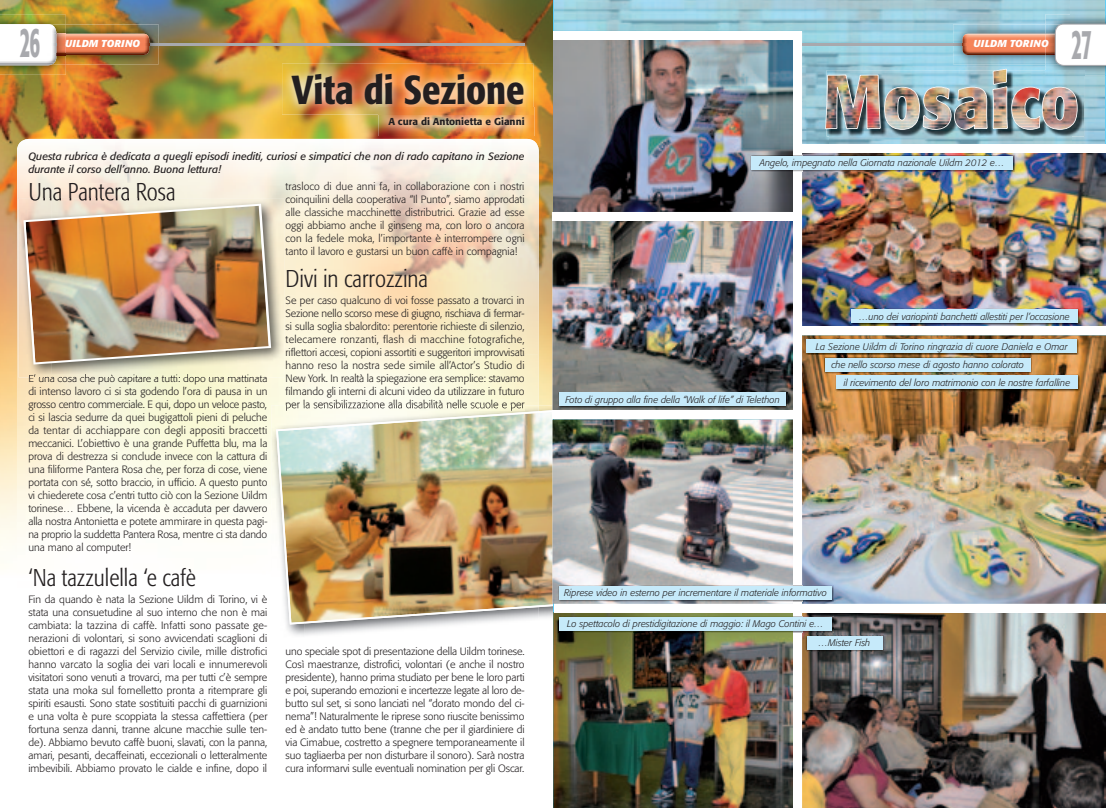
<style>
.page{position:relative;width:1106px;height:808px;background:#fff}
.page>*{position:absolute;margin:0;border:0;box-sizing:border-box;transform-origin:0 0}
.t1{font:500 condensed 43px "Formata";color:#a8a9ad;scale:.5 1}
.t2{font:500 condensed 40px "Formata";color:#231f20}
.t3{font:300 condensed 24px "Formata";color:#231f20}
.t4{font:300 10.5px/13px "Formata";color:#231f20;text-align:justify}
.t5{font:italic 10.5px/13px "Formata";color:#231f20}
.t6{font:500 10px "Formata";color:#231f20}
.t7{font:italic 700 10px "Formata";letter-spacing:.02em;color:#fff}
.t8{font:italic 300 9.5px/18.9px "Formata";color:#231f20}
</style>
<div class="page">
<img style="left:0;top:0;width:553px;height:548px">
<img style="left:343px;top:139px;width:196px;height:266px">
<img style="left:17px;top:139px;width:326px;height:71px">
<img style="left:278px;top:210px;width:65px;height:195px">
<img style="left:17px;top:210px;width:32px;height:338px">
<img style="left:82px;top:377px;width:196px;height:171px">
<img style="left:49px;top:385px;width:33px;height:163px">
<img style="left:30px;top:183px;width:144px;height:16px">
<img style="left:29px;top:377px;width:238px;height:8px">
<img style="left:286px;top:400px;width:238px;height:5px">
<hr style="left:41px;top:43px;width:483px;height:2px;background:#a8a9ad">
<img style="left:66px;top:24px;width:93px;height:40px">
<svg style="left:149px;top:43px;width:10px;height:2px"></svg>
<img style="left:66px;top:34px;width:83px;height:21px">
<img style="left:66px;top:43px;width:83px;height:2px">
<img style="left:0;top:15px;width:66px;height:60px">
<svg style="left:56px;top:53px;width:10px;height:2px"></svg>
<img style="left:56px;top:34px;width:10px;height:19px">
<img style="left:0;top:24px;width:53px;height:1px">
<img style="left:0;top:64px;width:52px;height:1px">
<img style="left:0;top:25px;width:56px;height:39px">
<img style="left:6px;top:34px;width:50px;height:21px">
<svg style="left:41px;top:43px;width:25px;height:2px"></svg>
<img style="left:282px;top:64px;width:252px;height:51px">
<img style="left:539px;top:405px;width:13px;height:5px">
<img style="left:271px;top:405px;width:268px;height:33px">
<img style="left:271px;top:438px;width:33px;height:198px">
<img style="left:286px;top:405px;width:238px;height:5px">
<img style="left:276px;top:410px;width:277px;height:214px">
<img style="left:378px;top:115px;width:156px;height:21px">
<img style="left:378px;top:107px;width:156px;height:8px">
<img style="left:19px;top:199px;width:265px;height:178px">
<img style="left:30px;top:199px;width:144px;height:2px">
<img style="left:29px;top:374px;width:238px;height:3px">
<img style="left:23px;top:204px;width:248px;height:160px">
<img style="left:553px;top:0;width:553px;height:612px">
<img style="left:553px;top:612px;width:240px;height:196px">
<img style="left:552px;top:220px;width:241px;height:190px">
<div style="left:552px;top:212px;width:245px;height:8px;background:#fff"></div>
<div style="left:552px;top:410px;width:245px;height:9px;background:#fff"></div>
<div style="left:553px;top:31px;width:244px;height:9px;background:#fff"></div>
<img style="left:826px;top:130px;width:258px;height:6px">
<hr style="left:797px;top:43px;width:256px;height:2px;background:#a8a9ad">
<img style="left:1045px;top:14px;width:61px;height:10px">
<img style="left:825px;top:24px;width:281px;height:106px">
<img style="left:552px;top:420px;width:241px;height:184px">
<img style="left:802px;top:613px;width:304px;height:195px">
<div style="left:793px;top:31px;width:9px;height:777px;background:#fff"></div>
<div style="left:797px;top:327px;width:309px;height:8px;background:#fff"></div>
<div style="left:554px;top:604px;width:552px;height:8px;background:#fff"></div>
<div style="left:800px;top:144px;width:306px;height:9px;background:#fff"></div>
<img style="left:850px;top:309px;width:229px;height:16px">
<div style="left:851px;top:309px;width:226px;height:14px;background:#c6eafa"></div>
<img style="left:806px;top:339px;width:272px;height:16px">
<div style="left:806px;top:339px;width:270px;height:14px;background:#c6eafa"></div>
<img style="left:750px;top:155px;width:264px;height:16px">
<div style="left:751px;top:156px;width:261px;height:14px;background:#c6eafa"></div>
<img style="left:558px;top:392px;width:229px;height:16px">
<div style="left:559px;top:393px;width:226px;height:13px;background:#c6eafa"></div>
<img style="left:558px;top:585px;width:275px;height:17px">
<div style="left:559px;top:586px;width:272px;height:14px;background:#c6eafa"></div>
<img style="left:558px;top:616px;width:275px;height:17px">
<div style="left:559px;top:617px;width:272px;height:14px;background:#c6eafa"></div>
<img style="left:806px;top:635px;width:77px;height:17px">
<div style="left:806px;top:636px;width:76px;height:13px;background:#c6eafa"></div>
<img style="left:824px;top:357px;width:207px;height:16px">
<div style="left:825px;top:358px;width:205px;height:13px;background:#c6eafa"></div>
<img style="left:835px;top:375px;width:244px;height:16px">
<div style="left:836px;top:375px;width:241px;height:14px;background:#c6eafa"></div>
<h1 class="t1" style="left:20px;top:15px;width:42px">26</h1>
<p class="t7" style="left:65px;top:38px;width:76px">UILDM TORINO</p>
<h2 class="t2" style="left:292px;top:66px;width:234px">Vita di Sezione</h2>
<p class="t6" style="left:388px;top:116px;width:138px">A cura di Antonietta e Gianni</p>
<p class="t5" style="left:28px;top:150px;width:498px">Questa rubrica è dedicata a quegli episodi inediti, curiosi e simpatici che non di rado capitano in Sezione durante il corso dell’anno. Buona lettura!</p>
<h3 class="t3" style="left:28px;top:178px;width:149px">Una Pantera Rosa</h3>
<p class="t4" style="left:28px;top:372px;width:241px">E’ una cosa che può capitare a tutti: dopo una mattinata di intenso lavoro ci si sta godendo l’ora di pausa in un grosso centro commerciale. E qui, dopo un veloce pasto, ci si lascia sedurre da quei bugigattoli pieni di peluche da tentar di acchiappare con degli appositi braccetti meccanici. L’obiettivo è una grande Puffetta blu, ma la prova di destrezza si conclude invece con la cattura di una filiforme Pantera Rosa che, per forza di cose, viene portata con sé, sotto braccio, in ufficio. A questo punto vi chiederete cosa c’entri tutto ciò con la Sezione Uildm torinese… Ebbene, la vicenda è accaduta per davvero alla nostra Antonietta e potete ammirare in questa pagi&shy;na proprio la suddetta Pantera Rosa, mentre ci sta dando una mano al computer!</p>
<h3 class="t3" style="left:28px;top:564px;width:169px">‘Na tazzulella ‘e cafè</h3>
<p class="t4" style="left:28px;top:593px;width:240px">Fin da quando è nata la Sezione Uildm di Torino, vi è stata una consuetudine al suo interno che non è mai cambiata: la tazzina di caffè. Infatti sono passate ge&shy;nerazioni di volontari, si sono avvicendati scaglioni di obiettori e di ragazzi del Servizio civile, mille distrofici hanno varcato la soglia dei vari locali e innumerevoli visitatori sono venuti a trovarci, ma per tutti c’è sempre stata una moka sul fornelletto pronta a ritemprare gli spiriti esausti. Sono state sostituiti pacchi di guarnizioni e una volta è pure scoppiata la stessa caffettiera (per fortuna senza danni, tranne alcune macchie sulle ten&shy;de). Abbiamo bevuto caffè buoni, slavati, con la panna, amari, pesanti, decaffeinati, eccezionali o letteralmente imbevibili. Abbiamo provato le cialde e infine, dopo il</p>
<p class="t4" style="left:285px;top:180px;width:241px">trasloco di due anni fa, in collaborazione con i nostri coinquilini della cooperativa “Il Punto”, siamo approdati alle classiche macchinette distributrici. Grazie ad esse oggi abbiamo anche il ginseng ma, con loro o ancora con la fedele moka, l’importante è interrompere ogni tanto il lavoro e gustarsi un buon caffè in compagnia!</p>
<h3 class="t3" style="left:285px;top:265px;width:144px">Divi in carrozzina</h3>
<p class="t4" style="left:285px;top:294px;width:241px">Se per caso qualcuno di voi fosse passato a trovarci in Sezione nello scorso mese di giugno, rischiava di fermar&shy;si sulla soglia sbalordito: perentorie richieste di silenzio, telecamere ronzanti, flash di macchine fotografiche, riflettori accesi, copioni assortiti e suggeritori improvvisati hanno reso la nostra sede simile all’Actor’s Studio di New York. In realtà la spiegazione era semplice: stavamo filmando gli interni di alcuni video da utilizzare in futuro per la sensibilizzazione alla disabilità nelle scuole e per</p>
<p class="t4" style="left:285px;top:645px;width:241px">uno speciale spot di presentazione della Uildm torinese.<br>Così maestranze, distrofici, volontari (e anche il nostro presidente), hanno prima studiato per bene le loro parti e poi, superando emozioni e incertezze legate al loro de&shy;butto sul set, si sono lanciati nel “dorato mondo del ci&shy;nema”! Naturalmente le riprese sono riuscite benissimo ed è andato tutto bene (tranne che per il giardiniere di via Cimabue, costretto a spegnere temporaneamente il suo tagliaerba per non disturbare il sonoro). Sarà nostra cura informarvi sulle eventuali nomination per gli Oscar.</p>
<p class="t7" style="left:973px;top:38px;width:76px">UILDM TORINO</p>
<h1 class="t1" style="left:1071px;top:17px;width:42px">27</h1>
<p class="t8" style="left:759px;top:153px;width:246px">Angelo, impegnato nella Giornata nazionale Uildm 2012 e…</p>
<p class="t8" style="left:859px;top:307px;width:212px">…uno dei variopinti banchetti allestiti per l’occasione</p>
<p class="t8" style="left:816px;top:337px;width:253px">La Sezione Uildm di Torino ringrazia di cuore Daniela e Omar</p>
<p class="t8" style="left:565px;top:390px;width:216px">Foto di gruppo alla fine della “Walk of life” di Telethon</p>
<p class="t8" style="left:843px;top:356px;width:228px;line-height:17.7px;text-indent:-12px">che nello scorso mese di agosto hanno colorato<br>il ricevimento del loro matrimonio con le nostre farfalline</p>
<p class="t8" style="left:564px;top:584px;width:264px">Riprese video in esterno per incrementare il materiale informativo</p>
<p class="t8" style="left:818px;top:615px;width:53px;text-indent:-251px">Lo spettacolo di prestidigitazione di maggio: il Mago Contini e…<br>…Mister Fish</p>
</div>
